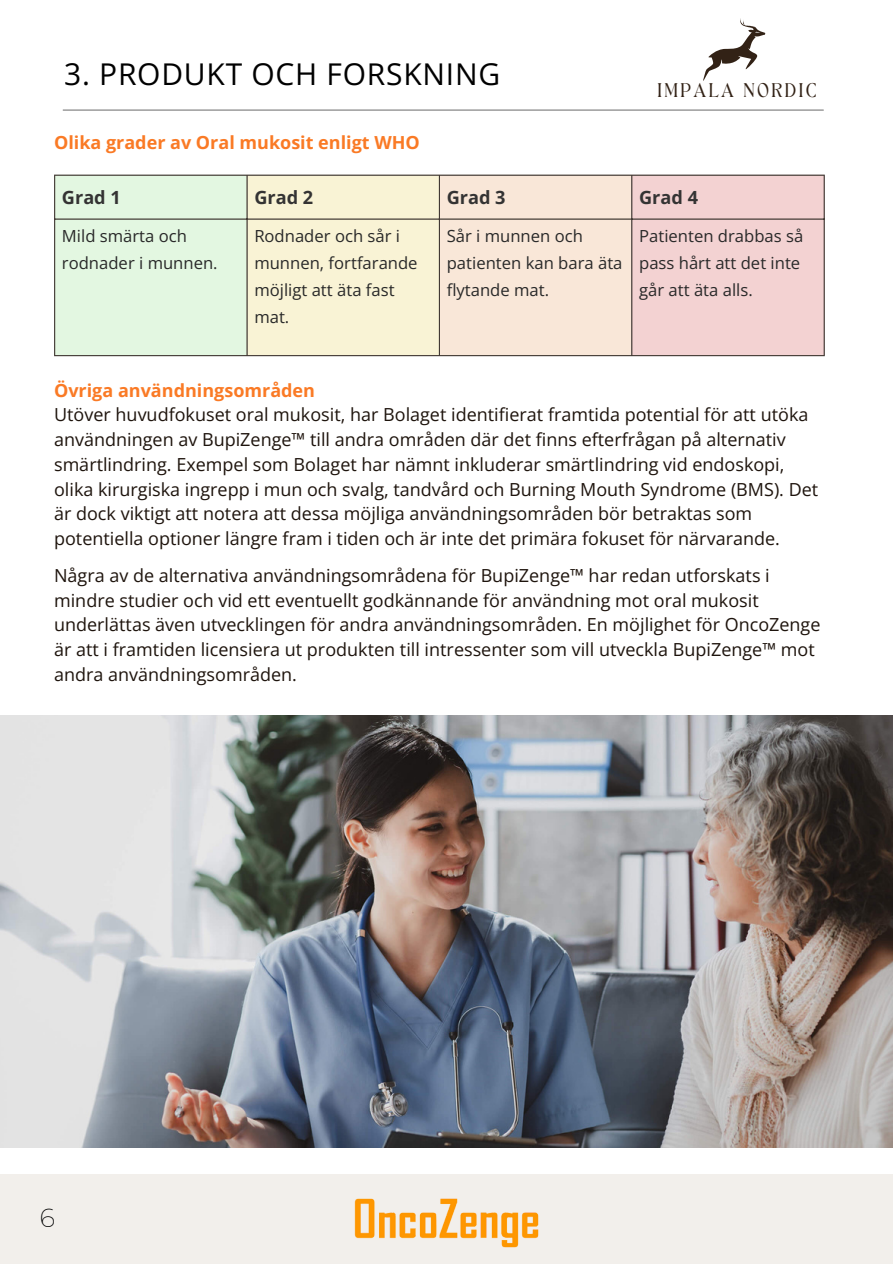
<style>
.page{position:relative;width:893px;height:1264px;background:#fff}
.page>*{position:absolute;margin:0;border:0;box-sizing:border-box;transform-origin:0 0}
.t1{font:30px "Open Sans";letter-spacing:.025em;color:#000}
.t2{font:200 25.5px "Montserrat";color:#000}
.t3{font:700 18.15px "Open Sans";color:#0e0d0d}
.t4{font:18px/24.8px "Open Sans";color:#1e140d}
.t5{font:700 18px "Open Sans";color:#fa7a25}
.t6{font:16.65px/27px "Open Sans";color:#000}
.t7{font:13.8px "TAN Angleton";letter-spacing:.125em;color:#322216}
</style>
<div class="page">
<hr style="left:63px;top:109px;width:760px;height:2px;background:#000">
<div style="left:0;top:1173px;width:892px;height:90px;background:#f2efeb"></div>
<svg style="left:703px;top:18px;width:62px;height:63px"></svg>
<img style="left:354px;top:1198px;width:185px;height:50px">
<svg style="left:55px;top:176px;width:768px;height:179px;background:#f1e8d7"></svg>
<hr style="left:54px;top:176px;width:1px;height:179px;background:#1e140d">
<hr style="left:246px;top:176px;width:1px;height:179px;background:#1e140d">
<hr style="left:439px;top:176px;width:1px;height:179px;background:#1e140d">
<hr style="left:631px;top:176px;width:1px;height:179px;background:#1e140d">
<hr style="left:823px;top:176px;width:1px;height:179px;background:#1e140d">
<hr style="left:54px;top:175px;width:770px;height:1px;background:#1e140d">
<hr style="left:54px;top:218px;width:770px;height:2px;background:#1e140d">
<hr style="left:54px;top:355px;width:770px;height:1px;background:#1e140d">
<img style="left:0;top:715px;width:892px;height:432px">
<p class="t1" style="left:64px;top:53px;width:437px">3. PRODUKT OCH FORSKNING</p>
<p class="t5" style="left:54px;top:130px;width:367px">Olika grader av Oral mukosit enligt WHO</p>
<p class="t7" style="left:657px;top:83px;width:161px">IMPALA NORDIC</p>
<p class="t3" style="left:62px;top:184px;width:60px">Grad 1</p>
<p class="t3" style="left:254px;top:184px;width:60px">Grad 2</p>
<p class="t3" style="left:446px;top:184px;width:60px">Grad 3</p>
<p class="t3" style="left:639px;top:184px;width:60px">Grad 4</p>
<p class="t6" style="left:62px;top:222px;width:157px">Mild smärta och rodnader i munnen.</p>
<p class="t6" style="left:254px;top:222px;width:165px">Rodnader och sår i munnen, fortfarande möjligt att äta fast mat.</p>
<p class="t6" style="left:446px;top:222px;width:177px">Sår i munnen och patienten kan bara äta flytande mat.</p>
<p class="t6" style="left:639px;top:222px;width:166px">Patienten drabbas så pass hårt att det inte går att äta alls.</p>
<p class="t5" style="left:54px;top:377px;width:262px">Övriga användningsområden</p>
<p class="t4" style="left:54px;top:402px;width:765px">Utöver huvudfokuset oral mukosit, har Bolaget identifierat framtida potential för att utöka användningen av BupiZenge™ till andra områden där det finns efterfrågan på alternativ smärtlindring. Exempel som Bolaget har nämnt inkluderar smärtlindring vid endoskopi, olika kirurgiska ingrepp i mun och svalg, tandvård och Burning Mouth Syndrome (BMS). Det är dock viktigt att notera att dessa möjliga användningsområden bör betraktas som potentiella optioner längre fram i tiden och är inte det primära fokuset för närvarande.</p>
<p class="t4" style="left:54px;top:562px;width:767px">Några av de alternativa användningsområdena för BupiZenge™ har redan utforskats i mindre studier och vid ett eventuellt godkännande för användning mot oral mukosit underlättas även utvecklingen för andra användningsområden. En möjlighet för OncoZenge är att i framtiden licensiera ut produkten till intressenter som vill utveckla BupiZenge™ mot andra användningsområden.</p>
<p class="t2" style="left:40px;top:1202px;width:17px">6</p>
</div>
